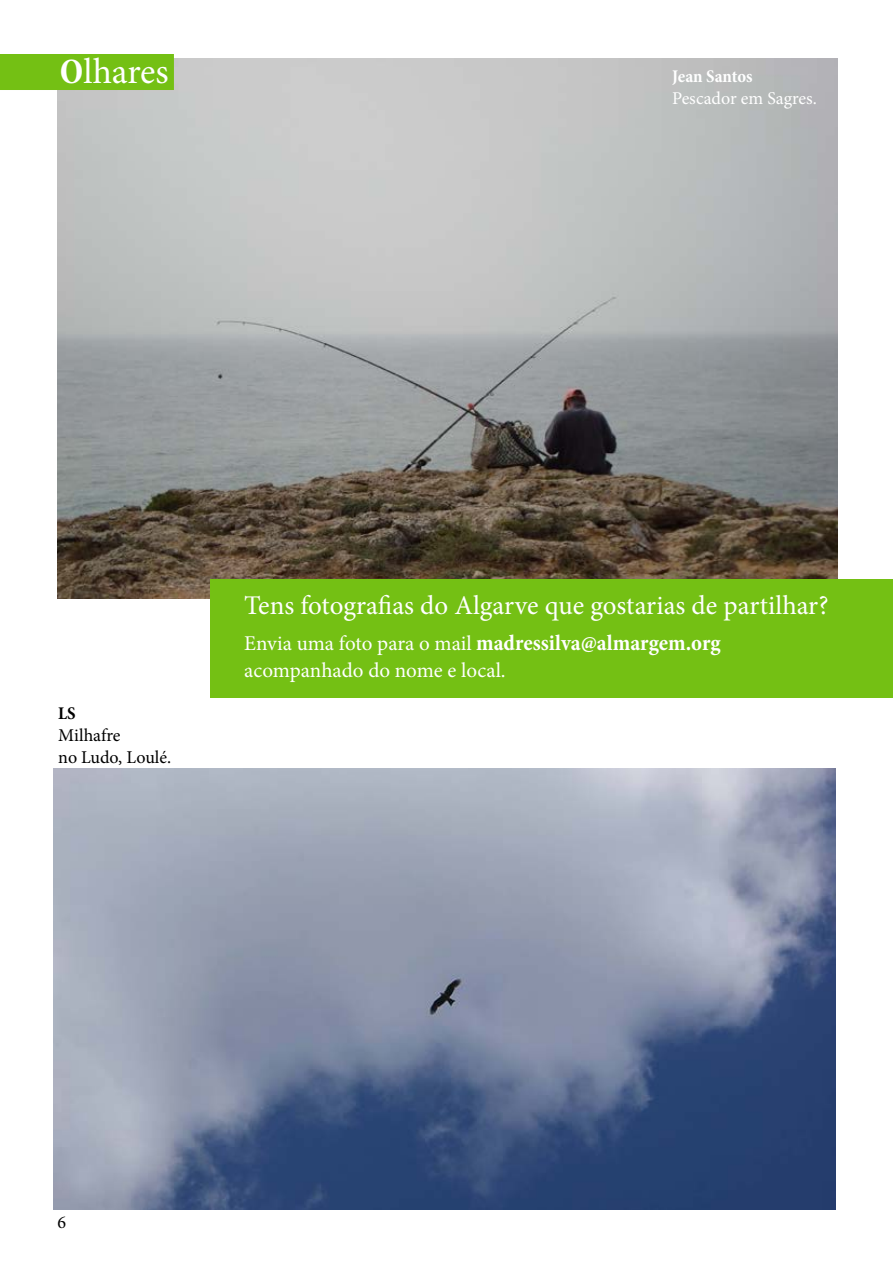
<style>
.page{position:relative;width:893px;height:1263px;background:#fff}
.page>*{position:absolute;margin:0;border:0;box-sizing:border-box;transform-origin:0 0}
.t1{font:36px "Minion Pro";letter-spacing:-.005em;color:#fff}
.t2{font:27px "Minion Pro";color:#fff}
.t3{font:700 condensed 22.5px "Minion Pro";color:#fff}
.t4{font:21px "Minion Pro";color:#fff}
.t5{font:18px/21.6px "Minion Pro";color:#000}
.t6{font:18px "Minion Pro";color:#fff}
.t7{font:700 condensed 18px "Minion Pro";letter-spacing:-.005em;color:#fff}
.t8{font:700 condensed 18px "Minion Pro";color:#000}
.s1{font-weight:700;font-stretch:condensed}
.s2{font-weight:400;font-stretch:normal;font-size:21px}
</style>
<div class="page">
<img style="left:57px;top:58px;width:781px;height:541px">
<div style="left:0;top:54px;width:174px;height:36px;background:#74c014"></div>
<div style="left:210px;top:579px;width:683px;height:118px;background:#74c014"></div>
<img style="left:54px;top:768px;width:781px;height:441px">
<h1 class="t1" style="left:60px;top:48px;width:110px"><span class="s1">O</span>lhares</h1>
<p class="t7" style="left:672px;top:64px;width:82px">Jean Santos</p>
<p class="t6" style="left:672px;top:86px;width:146px">Pescador em Sagres.</p>
<p class="t8" style="left:58px;top:701px;width:19px">LS</p>
<p class="t5" style="left:58px;top:724px;width:114px">Milhafre<br>no Ludo, Loulé.</p>
<p class="t2" style="left:244px;top:587px;width:586px">Tens fotografias do Algarve que gostarias de partilhar?</p>
<p class="t3" style="left:244px;top:627px;width:478px"><span class="s2">Envia uma foto para o mail</span> madressilva@almargem.org</p>
<p class="t4" style="left:244px;top:656px;width:263px">acompanhado do nome e local.</p>
<p class="t5" style="left:57px;top:1212px;width:10px">6</p>
</div>
